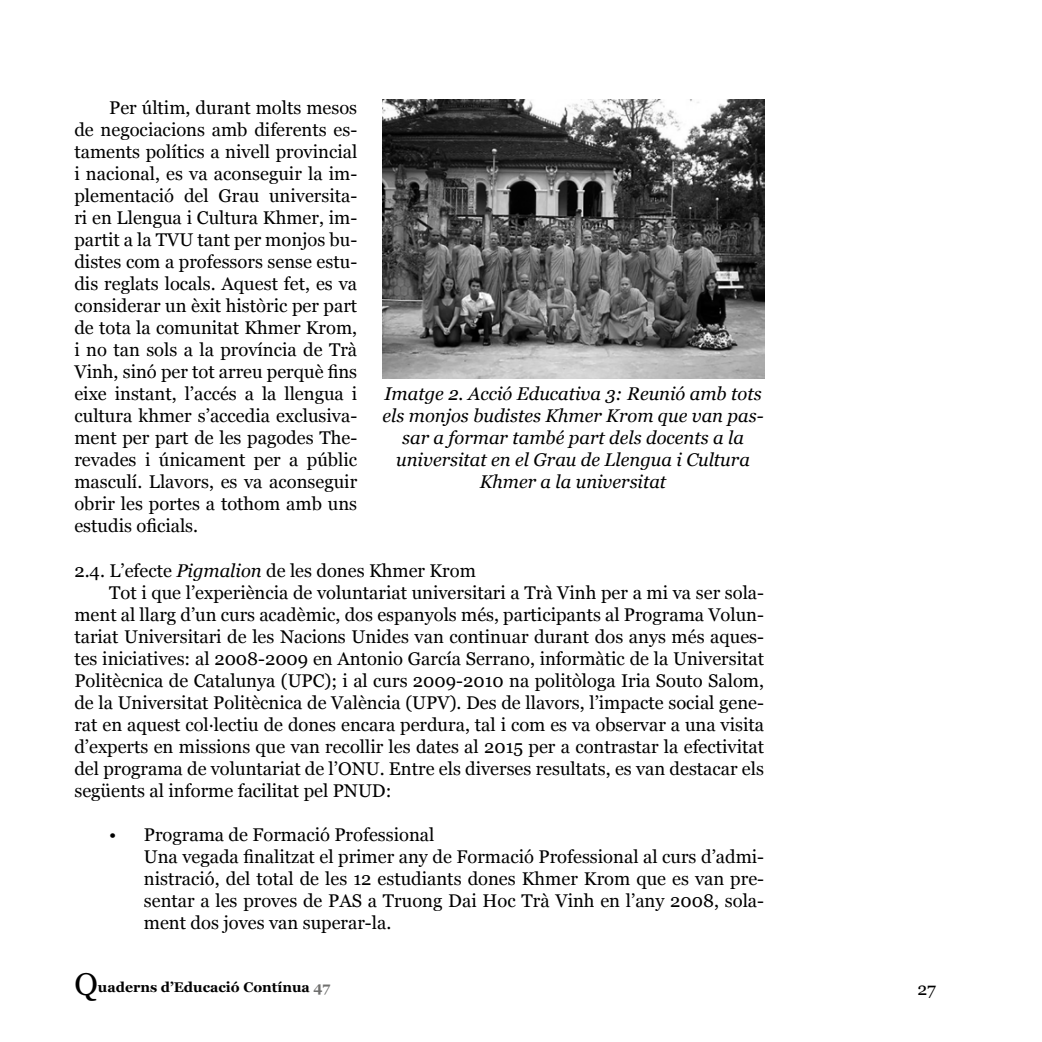
<style>
.page{position:relative;width:1042px;height:1042px;background:#fff}
.page>*{position:absolute;margin:0;border:0;box-sizing:border-box;transform-origin:0 0}
.t1{font:31.5px "Georgia";color:#000}
.t2{font:18.38px/22.1px "Georgia";color:#000;text-align:justify}
.t3{font:italic 18.38px/22.1px "Georgia";color:#000;text-align:center}
.t4{font:17.5px "Georgia";color:#000}
.t5{font:700 14px "Georgia";color:#000}
.s1{font-style:italic}
.s2{color:#6f6f6e}
</style>
<div class="page">
<img style="left:382px;top:99px;width:382px;height:279px">
<p class="t2" style="left:74px;top:96px;width:284px;text-indent:35px">Per últim, durant molts mesos de negociacions amb diferents es&shy;taments polítics a nivell provincial i nacional, es va aconseguir la im&shy;plementació del Grau universita&shy;ri en Llengua i Cultura Khmer, im&shy;partit a la TVU tant per monjos bu&shy;distes com a professors sense estu&shy;dis reglats locals. Aquest fet, es va considerar un èxit històric per part de tota la comunitat Khmer Krom, i no tan sols a la província de Trà Vinh, sinó per tot arreu perquè fins eixe instant, l’accés a la llengua i cultura khmer s’accedia exclusiva&shy;ment per part de les pagodes The&shy;revades i únicament per a públic masculí. Llavors, es va aconseguir obrir les portes a tothom amb uns estudis oficials.</p>
<p class="t2" style="left:74px;top:558px;width:403px">2.4. L’efecte <span class="s1">Pigmalion</span> de les dones Khmer Krom</p>
<p class="t2" style="left:109px;top:580px;width:656px">Tot i que l’experiència de voluntariat universitari a Trà Vinh per a mi va ser sola-</p>
<p class="t2" style="left:74px;top:602px;width:691px">ment al llarg d’un curs acadèmic, dos espanyols més, participants al Programa Volun-</p>
<p class="t2" style="left:74px;top:624px;width:691px">tariat Universitari de les Nacions Unides van continuar durant dos anys més aques-</p>
<p class="t2" style="left:74px;top:646px;width:691px">tes iniciatives: al 2008-2009 en Antonio García Serrano, informàtic de la Universitat</p>
<p class="t2" style="left:74px;top:668px;width:691px">Politècnica de Catalunya (UPC); i al curs 2009-2010 na politòloga Iria Souto Salom,</p>
<p class="t2" style="left:74px;top:690px;width:691px">de la Universitat Politècnica de València (UPV). Des de llavors, l’impacte social gene-</p>
<p class="t2" style="left:74px;top:712px;width:691px">rat en aquest col·lectiu de dones encara perdura, tal i com es va observar a una visita</p>
<p class="t2" style="left:74px;top:734px;width:691px">d’experts en missions que van recollir les dates al 2015 per a contrastar la efectivitat</p>
<p class="t2" style="left:74px;top:756px;width:691px">del programa de voluntariat de l’ONU. Entre els diverses resultats, es van destacar els</p>
<p class="t2" style="left:74px;top:778px;width:318px">següents al informe facilitat pel PNUD:</p>
<p class="t2" style="left:144px;top:822px;width:622px;text-align:left;text-indent:-35px">• Programa de Formació Professional<br>Una vegada finalitzat el primer any de Formació Professional al curs d’admi&shy;nistració, del total de les 12 estudiants dones Khmer Krom que es van pre&shy;sentar a les proves de PAS a Truong Dai Hoc Trà Vinh en l’any 2008, sola&shy;ment dos joves van superar-la.</p>
<p class="t3" style="left:383px;top:382px;width:382px">Imatge 2. Acció Educativa 3: Reunió amb tots els monjos budistes Khmer Krom que van pas&shy;sar a formar també part dels docents a la universitat en el Grau de Llengua i Cultura Khmer a la universitat</p>
<h1 class="t1" style="left:74px;top:961px;width:25px">Q</h1>
<p class="t5" style="left:98px;top:976px;width:234px">uaderns d’Educació Contínua <span class="s2">47</span></p>
<p class="t4" style="left:917px;top:975px;width:20px">27</p>
</div>
